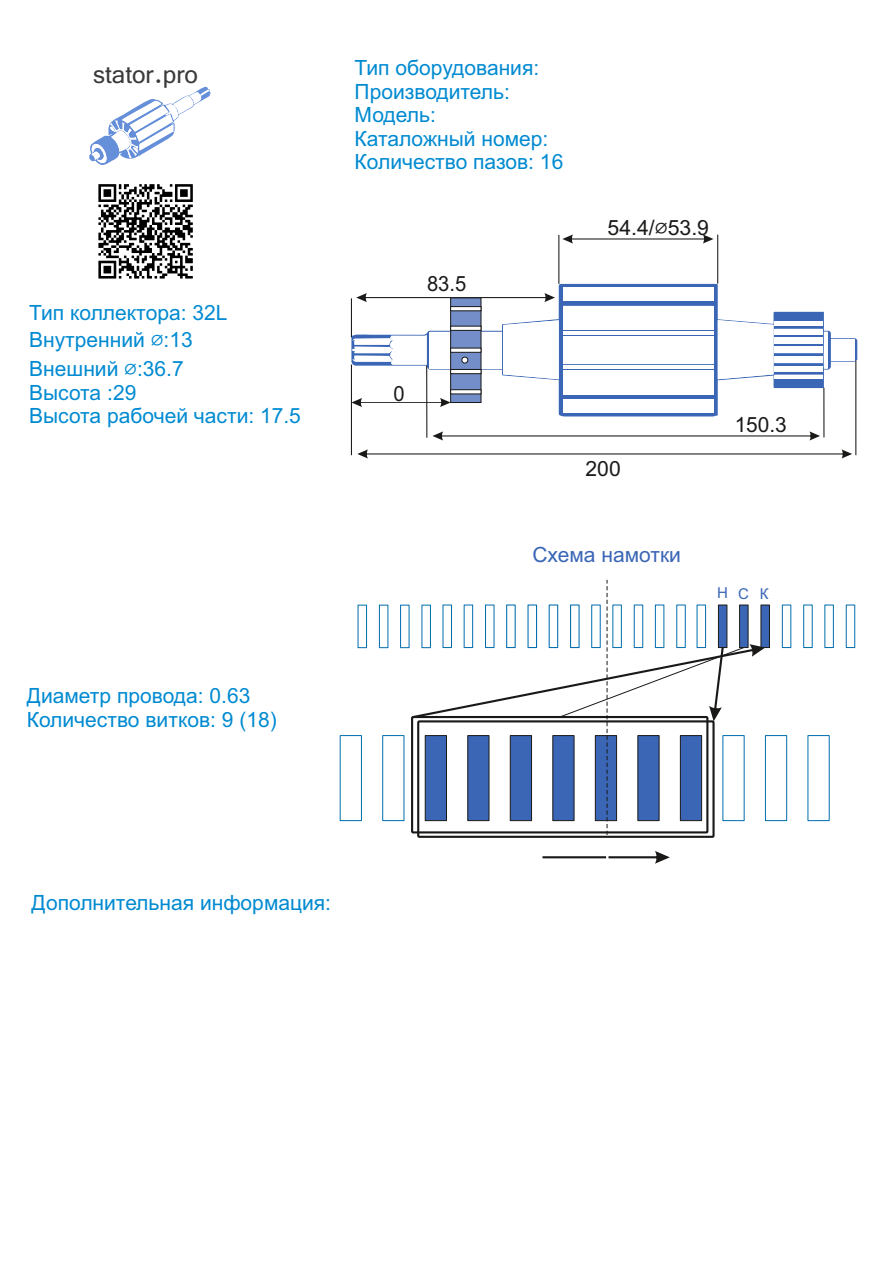
<style>
.page{position:relative;width:893px;height:1263px;background:#fff}
.page>*{position:absolute;margin:0;border:0;box-sizing:border-box;transform-origin:0 0}
.t1{font:27px "Vrinda";color:#3b3a39}
.t2{font:24px "Cambria";color:#1a1918}
.t3{font:21px/23.4px "Arial";color:#008ad1}
.t4{font:21px "Arial";color:#1a1918}
.t5{font:21px "Arial";color:#3a66b5}
.t6{font:21px "Arial";color:#1a1918;scale:.96 1}
.t7{font:15px "Arial";color:#3a66b5}
.s1{font-family:"Cambria";font-size:24px}
</style>
<div class="page">
<div style="left:417px;top:720px;width:298px;height:118px;border:2px solid #1a1918"></div>
<div style="left:340px;top:735px;width:22px;height:86px;background:#fff;border:1px solid #006dae"></div>
<div style="left:382px;top:735px;width:22px;height:86px;background:#fff;border:1px solid #006dae"></div>
<div style="left:400px;top:605px;width:9px;height:43px;background:#fff;border:1px solid #006dae"></div>
<div style="left:358px;top:605px;width:9px;height:43px;background:#fff;border:1px solid #006dae"></div>
<div style="left:824px;top:605px;width:10px;height:43px;background:#fff;border:1px solid #006dae"></div>
<div style="left:760px;top:605px;width:10px;height:43px;background:#3a66b5;border:1px solid #1a1918"></div>
<svg style="left:608px;top:851px;width:62px;height:13px"></svg>
<hr style="left:542px;top:856px;width:64px;height:2px;background:#1a1918">
<svg style="left:89px;top:86px;width:121px;height:79px"></svg>
<div style="left:807px;top:735px;width:23px;height:86px;border:1px solid #006dae"></div>
<div style="left:765px;top:735px;width:22px;height:86px;border:1px solid #006dae"></div>
<svg style="left:351px;top:284px;width:506px;height:132px"></svg>
<div style="left:563px;top:336px;width:150px;height:28px;background:#fff"></div>
<div style="left:563px;top:370px;width:150px;height:25px;background:#fff"></div>
<div style="left:563px;top:306px;width:150px;height:24px;background:#fff"></div>
<svg style="left:718px;top:320px;width:55px;height:59px"></svg>
<svg style="left:503px;top:320px;width:56px;height:59px"></svg>
<div style="left:430px;top:332px;width:72px;height:37px;background:#fff"></div>
<div style="left:563px;top:399px;width:150px;height:14px;background:#fff"></div>
<div style="left:563px;top:287px;width:150px;height:14px;background:#fff"></div>
<svg style="left:352px;top:335px;width:75px;height:30px"></svg>
<hr style="left:563px;top:331px;width:150px;height:4px;background:#fff">
<hr style="left:563px;top:365px;width:150px;height:4px;background:#fff">
<div style="left:831px;top:339px;width:23px;height:22px;background:#fff"></div>
<div style="left:774px;top:357px;width:49px;height:6px;background:#fff"></div>
<div style="left:774px;top:347px;width:49px;height:6px;background:#fff"></div>
<div style="left:774px;top:337px;width:49px;height:7px;background:#fff"></div>
<div style="left:774px;top:366px;width:49px;height:6px;background:#fff"></div>
<div style="left:774px;top:329px;width:49px;height:5px;background:#fff"></div>
<div style="left:774px;top:321px;width:49px;height:5px;background:#fff"></div>
<hr style="left:774px;top:375px;width:49px;height:4px;background:#fff">
<svg style="left:824px;top:332px;width:4px;height:37px"></svg>
<hr style="left:558px;top:235px;width:1px;height:49px;background:#1a1918">
<hr style="left:717px;top:235px;width:1px;height:49px;background:#1a1918">
<svg style="left:562px;top:234px;width:151px;height:10px"></svg>
<hr style="left:351px;top:365px;width:1px;height:90px;background:#1a1918">
<hr style="left:855px;top:361px;width:1px;height:94px;background:#1a1918">
<svg style="left:357px;top:449px;width:495px;height:9px"></svg>
<hr style="left:351px;top:298px;width:1px;height:39px;background:#1a1918">
<svg style="left:356px;top:293px;width:199px;height:9px"></svg>
<hr style="left:823px;top:388px;width:1px;height:49px;background:#1a1918">
<hr style="left:426px;top:366px;width:1px;height:72px;background:#1a1918">
<svg style="left:432px;top:431px;width:388px;height:9px"></svg>
<svg style="left:98px;top:184px;width:95px;height:95px"></svg>
<div style="left:450px;top:297px;width:31px;height:106px;background:#738ec8;border:1px solid #1a1918"></div>
<svg style="left:450px;top:306px;width:31px;height:5px"></svg>
<svg style="left:450px;top:389px;width:31px;height:5px"></svg>
<svg style="left:450px;top:348px;width:31px;height:5px"></svg>
<svg style="left:450px;top:326px;width:31px;height:5px"></svg>
<svg style="left:450px;top:369px;width:31px;height:5px"></svg>
<svg style="left:352px;top:398px;width:99px;height:9px"></svg>
<svg style="left:461px;top:357px;width:7px;height:6px"></svg>
<div style="left:379px;top:605px;width:9px;height:43px;background:#fff;border:1px solid #006dae"></div>
<div style="left:846px;top:605px;width:9px;height:43px;background:#fff;border:1px solid #006dae"></div>
<div style="left:803px;top:605px;width:10px;height:43px;background:#fff;border:1px solid #006dae"></div>
<div style="left:782px;top:605px;width:9px;height:43px;background:#fff;border:1px solid #006dae"></div>
<svg style="left:413px;top:580px;width:352px;height:255px"></svg>
<p class="t1" style="left:93px;top:56px;width:106px">stator.pro</p>
<p class="t3" style="left:355px;top:56px;width:210px">Тип оборудования:<br>Производитель:<br>Модель:<br>Каталожный номер:<br>Количество пазов: 16</p>
<p class="t3" style="left:29px;top:299px;width:200px;line-height:27.8px">Тип коллектора: 32L<br>Внутренний <span class="s1">⌀</span>:13<br>Внешний <span class="s1">⌀</span>:36.7</p>
<p class="t3" style="left:29px;top:381px;width:273px">Высота :29<br>Высота рабочей части: 17.5</p>
<p class="t6" style="left:427px;top:270px;width:42px">83.5</p>
<p class="t6" style="left:393px;top:380px;width:13px">0</p>
<p class="t4" style="left:607px;top:214px;width:103px">54.4/ 53.9</p>
<p class="t2" style="left:655px;top:213px;width:15px">⌀</p>
<p class="t4" style="left:586px;top:455px;width:37px">200</p>
<p class="t4" style="left:735px;top:411px;width:54px">150.3</p>
<p class="t5" style="left:532px;top:541px;width:150px">Схема намотки</p>
<p class="t7" style="left:738px;top:583px;width:12px">C</p>
<p class="t7" style="left:717px;top:583px;width:12px">Н</p>
<p class="t7" style="left:760px;top:583px;width:10px">К</p>
<p class="t3" style="left:27px;top:684px;width:251px">Диаметр провода: 0.63<br>Количество витков: 9 (18)</p>
<p class="t3" style="left:32px;top:891px;width:301px">Дополнительная информация:</p>
</div>
